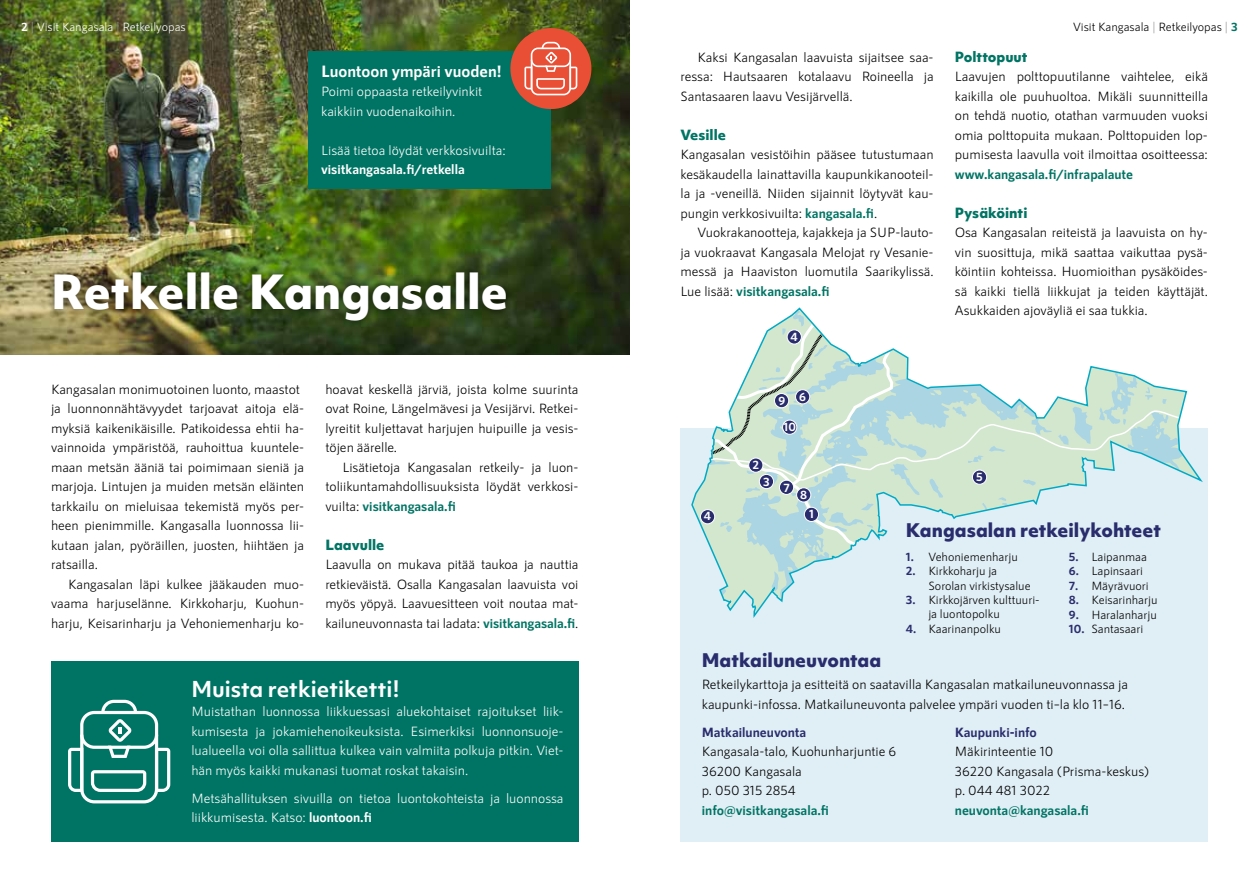
<style>
.page{position:relative;width:1259px;height:893px;background:#fff}
.page>*{position:absolute;margin:0;border:0;box-sizing:border-box;transform-origin:0 0}
.t1{font:800 45px "Objektiv Mk 1";color:#fff}
.t2{font:700 21px "Objektiv Mk 1";color:#fff}
.t3{font:800 18px "Objektiv Mk 1";color:#292d6d}
.t4{font:700 16.5px "RNS Sanz";color:#fff}
.t5{font:13.5px/19.5px "RNS Sanz";color:#000;text-align:justify}
.t6{font:13.5px/19.5px "RNS Sanz";color:#fff}
.t7{font:700 13.5px "RNS Sanz";color:#007464}
.t8{font:800 13.5px "Objektiv Mk 1";color:#007464}
.t9{font:700 13.5px "RNS Sanz";color:#292d6d}
.t10{font:700 13.5px "RNS Sanz";color:#fff}
.t11{font:12px/14.4px "RNS Sanz";color:#000}
.t12{font:12px "RNS Sanz";color:#fff}
.t13{font:700 12px "RNS Sanz";color:#fff}
.s1{font-weight:700}
.s2{color:#9d9d9c}
.s3{font-weight:700;color:#007464}
.s4{font-weight:700;color:#292d6d}
</style>
<div class="page">
<div style="left:680px;top:428px;width:528px;height:414px;background:#e0eef5"></div>
<img style="left:0;top:0;width:629px;height:354px">
<div style="left:46px;top:263px;width:469px;height:66px;background:#000;opacity:.75"></div>
<div style="left:51px;top:661px;width:527px;height:181px;background:#007464"></div>
<svg style="left:68px;top:700px;width:102px;height:103px"></svg>
<svg style="left:691px;top:307px;width:512px;height:311px"></svg>
<div style="left:972px;top:470px;width:14px;height:14px;background:#292d6d;border-radius:50%"></div>
<div style="left:972px;top:470px;width:15px;height:15px;border:1px solid #fff;border-radius:50%"></div>
<div style="left:795px;top:390px;width:15px;height:14px;background:#292d6d;border-radius:50%"></div>
<div style="left:795px;top:389px;width:15px;height:15px;border:1px solid #fff;border-radius:50%"></div>
<div style="left:774px;top:393px;width:14px;height:15px;background:#292d6d;border-radius:50%"></div>
<div style="left:774px;top:393px;width:15px;height:15px;border:1px solid #fff;border-radius:50%"></div>
<div style="left:700px;top:510px;width:14px;height:14px;background:#292d6d;border-radius:50%"></div>
<div style="left:700px;top:509px;width:15px;height:15px;border:1px solid #fff;border-radius:50%"></div>
<div style="left:804px;top:507px;width:14px;height:14px;background:#292d6d;border-radius:50%"></div>
<div style="left:804px;top:507px;width:15px;height:15px;border:1px solid #fff;border-radius:50%"></div>
<div style="left:796px;top:488px;width:15px;height:14px;background:#292d6d;border-radius:50%"></div>
<div style="left:796px;top:487px;width:15px;height:15px;border:1px solid #fff;border-radius:50%"></div>
<div style="left:779px;top:480px;width:14px;height:14px;background:#292d6d;border-radius:50%"></div>
<div style="left:779px;top:480px;width:15px;height:15px;border:1px solid #fff;border-radius:50%"></div>
<div style="left:759px;top:474px;width:14px;height:15px;background:#292d6d;border-radius:50%"></div>
<div style="left:759px;top:474px;width:15px;height:15px;border:1px solid #fff;border-radius:50%"></div>
<div style="left:748px;top:458px;width:15px;height:14px;background:#292d6d;border-radius:50%"></div>
<div style="left:748px;top:458px;width:15px;height:15px;border:1px solid #fff;border-radius:50%"></div>
<div style="left:787px;top:330px;width:14px;height:14px;background:#292d6d;border-radius:50%"></div>
<div style="left:787px;top:329px;width:14px;height:15px;border:1px solid #fff;border-radius:50%"></div>
<div style="left:782px;top:420px;width:15px;height:14px;background:#292d6d;border-radius:50%"></div>
<div style="left:782px;top:420px;width:15px;height:15px;border:1px solid #fff;border-radius:50%"></div>
<div style="left:308px;top:51px;width:243px;height:137px;background:#007464"></div>
<svg style="left:507px;top:25px;width:87px;height:87px;background:#ae6144"></svg>
<p class="t12" style="left:21px;top:20px;width:166px"><span class="s1">2</span> <span class="s2">|</span> Visit Kangasala <span class="s2">|</span> Retkeilyopas</p>
<p class="t4" style="left:321px;top:62px;width:182px">Luontoon ympäri vuoden!</p>
<p class="t6" style="left:321px;top:82px;width:163px">Poimi oppaasta retkeilyvinkit kaikkiin vuodenaikoihin.</p>
<p class="t6" style="left:321px;top:140px;width:186px">Lisää tietoa löydät verkkosivuilta:</p>
<p class="t10" style="left:321px;top:162px;width:145px">visitkangasala.fi/retkella</p>
<h1 class="t1" style="left:51px;top:259px;width:458px">Retkelle Kangasalle</h1>
<p class="t5" style="left:51px;top:379px;width:255px;text-align:left">Kangasalan monimuotoinen luonto, maastot ja luonnonnähtävyydet tarjoavat aitoja elä&shy;myksiä kaikenikäisille. Patikoidessa ehtii ha&shy;vainnoida ympäristöä, rauhoittua kuuntele&shy;maan metsän ääniä tai poimimaan sieniä ja marjoja. Lintujen ja muiden metsän eläinten tarkkailu on mieluisaa tekemistä myös per&shy;heen pienimmille. Kangasalla luonnossa lii&shy;kutaan jalan, pyöräillen, juosten, hiihtäen ja ratsailla.</p>
<p class="t5" style="left:51px;top:574px;width:254px;text-indent:17px">Kangasalan läpi kulkee jääkauden muo&shy;vaama harjuselänne. Kirkkoharju, Kuohun&shy;harju, Keisarinharju ja Vehoniemenharju ko-</p>
<p class="t5" style="left:325px;top:379px;width:254px">hoavat keskellä järviä, joista kolme suurinta ovat Roine, Längelmävesi ja Vesijärvi. Retkei&shy;lyreitit kuljettavat harjujen huipuille ja vesis&shy;töjen äärelle.</p>
<p class="t5" style="left:325px;top:457px;width:254px;text-indent:17px">Lisätietoja Kangasalan retkeily- ja luon&shy;toliikuntamahdollisuuksista löydät verkkosi&shy;vuilta: <span class="s3">visitkangasala.fi</span></p>
<p class="t8" style="left:325px;top:535px;width:61px">Laavulle</p>
<p class="t5" style="left:325px;top:555px;width:254px">Laavulla on mukava pitää taukoa ja nauttia retkieväistä. Osalla Kangasalan laavuista voi myös yöpyä. Laavuesitteen voit noutaa mat&shy;kailuneuvonnasta tai ladata: <span class="s3">visitkangasala.fi</span>.</p>
<h2 class="t2" style="left:191px;top:674px;width:210px">Muista retkietiketti!</h2>
<p class="t6" style="left:191px;top:702px;width:374px;text-align:justify">Muistathan luonnossa liikkuessasi aluekohtaiset rajoitukset liik&shy;kumisesta ja jokamiehenoikeuksista. Esimerkiksi luonnonsuoje&shy;lualueella voi olla sallittua kulkea vain valmiita polkuja pitkin. Viet&shy;hän myös kaikki mukanasi tuomat roskat takaisin.</p>
<p class="t6" style="left:191px;top:788px;width:374px">Metsähallituksen sivuilla on tietoa luontokohteista ja luonnossa liikkumisesta. Katso: <span class="s1">luontoon.fi</span></p>
<p class="t5" style="left:680px;top:47px;width:255px;text-indent:17px">Kaksi Kangasalan laavuista sijaitsee saa&shy;ressa: Hautsaaren kotalaavu Roineella ja Santasaaren laavu Vesijärvellä.</p>
<p class="t8" style="left:680px;top:125px;width:47px">Vesille</p>
<p class="t5" style="left:680px;top:145px;width:255px">Kangasalan vesistöihin pääsee tutustumaan kesäkaudella lainattavilla kaupunkikanooteil&shy;la ja -veneillä. Niiden sijainnit löytyvät kau&shy;pungin verkkosivuilta: <span class="s3">kangasala.fi</span>.</p>
<p class="t5" style="left:680px;top:223px;width:254px;text-indent:17px">Vuokrakanootteja, kajakkeja ja SUP-lauto&shy;ja vuokraavat Kangasala Melojat ry Vesanie&shy;messä ja Haaviston luomutila Saarikylissä.<br>Lue lisää: <span class="s3">visitkangasala.fi</span></p>
<p class="t13" style="left:790px;top:329px;width:9px">4</p>
<p class="t13" style="left:778px;top:393px;width:8px">9</p>
<p class="t13" style="left:799px;top:390px;width:8px">6</p>
<p class="t13" style="left:752px;top:458px;width:8px">2</p>
<p class="t13" style="left:763px;top:474px;width:8px">3</p>
<p class="t13" style="left:783px;top:420px;width:14px">10</p>
<p class="t13" style="left:783px;top:481px;width:8px">7</p>
<p class="t13" style="left:800px;top:488px;width:8px">8</p>
<p class="t11" style="left:1073px;top:19px;width:166px">Visit Kangasala <span class="s2">|</span> Retkeilyopas <span class="s2">|</span> <span class="s3">3</span></p>
<p class="t8" style="left:955px;top:47px;width:74px">Polttopuut</p>
<p class="t5" style="left:955px;top:67px;width:255px">Laavujen polttopuutilanne vaihtelee, eikä kaikilla ole puuhuoltoa. Mikäli suunnitteilla on tehdä nuotio, otathan varmuuden vuoksi omia polttopuita mukaan. Polttopuiden lop&shy;pumisesta laavulla voit ilmoittaa osoitteessa:</p>
<p class="t7" style="left:955px;top:166px;width:180px">www.kangasala.fi/infrapalaute</p>
<p class="t8" style="left:955px;top:203px;width:74px">Pysäköinti</p>
<p class="t5" style="left:955px;top:223px;width:255px">Osa Kangasalan reiteistä ja laavuista on hy&shy;vin suosittuja, mikä saattaa vaikuttaa pysä&shy;köintiin kohteissa. Huomioithan pysäköides&shy;sä kaikki tiellä liikkujat ja teiden käyttäjät.<br>Asukkaiden ajoväyliä ei saa tukkia.</p>
<p class="t13" style="left:976px;top:470px;width:8px">5</p>
<p class="t13" style="left:703px;top:509px;width:9px">4</p>
<p class="t13" style="left:809px;top:507px;width:6px">1</p>
<h3 class="t3" style="left:702px;top:647px;width:181px">Matkailuneuvontaa</h3>
<h3 class="t3" style="left:906px;top:517px;width:257px">Kangasalan retkeilykohteet</h3>
<p class="t11" style="left:1069px;top:549px;width:80px"><span class="s4">5.</span> Laipanmaa</p>
<p class="t11" style="left:1069px;top:564px;width:76px"><span class="s4">6.</span> Lapinsaari</p>
<p class="t11" style="left:1069px;top:578px;width:81px"><span class="s4">7.</span> Mäyrävuori</p>
<p class="t11" style="left:1069px;top:593px;width:90px"><span class="s4">8.</span> Keisarinharju</p>
<p class="t11" style="left:1069px;top:607px;width:89px"><span class="s4">9.</span> Haralanharju</p>
<p class="t11" style="left:1069px;top:621px;width:76px"><span class="s4">10.</span> Santasaari</p>
<p class="t11" style="left:906px;top:549px;width:113px"><span class="s4">1.</span> Vehoniemenharju</p>
<p class="t11" style="left:928px;top:564px;width:104px;text-indent:-22px"><span class="s4">2.</span> Kirkkoharju ja<br>Sorolan virkistysalue</p>
<p class="t11" style="left:928px;top:592px;width:113px;text-indent:-22px"><span class="s4">3.</span> Kirkkojärven kulttuuri&shy;ja luontopolku</p>
<p class="t11" style="left:906px;top:621px;width:97px"><span class="s4">4.</span> Kaarinanpolku</p>
<p class="t5" style="left:702px;top:675px;width:428px">Retkeilykarttoja ja esitteitä on saatavilla Kangasalan matkailuneuvonnassa ja kaupunki-infossa. Matkailuneuvonta palvelee ympäri vuoden ti–la klo 11–16.</p>
<p class="t9" style="left:702px;top:724px;width:106px">Matkailuneuvonta</p>
<p class="t5" style="left:702px;top:742px;width:196px;text-align:left">Kangasala-talo, Kuohunharjuntie 6<br>36200 Kangasala<br>p. 050 315 2854</p>
<p class="t7" style="left:702px;top:802px;width:129px">info@visitkangasala.fi</p>
<p class="t9" style="left:955px;top:724px;width:84px">Kaupunki-info</p>
<p class="t5" style="left:955px;top:742px;width:196px;text-align:left">Mäkirinteentie 10<br>36220 Kangasala (Prisma-keskus) p. 044 481 3022</p>
<p class="t7" style="left:955px;top:802px;width:135px">neuvonta@kangasala.fi</p>
</div>
